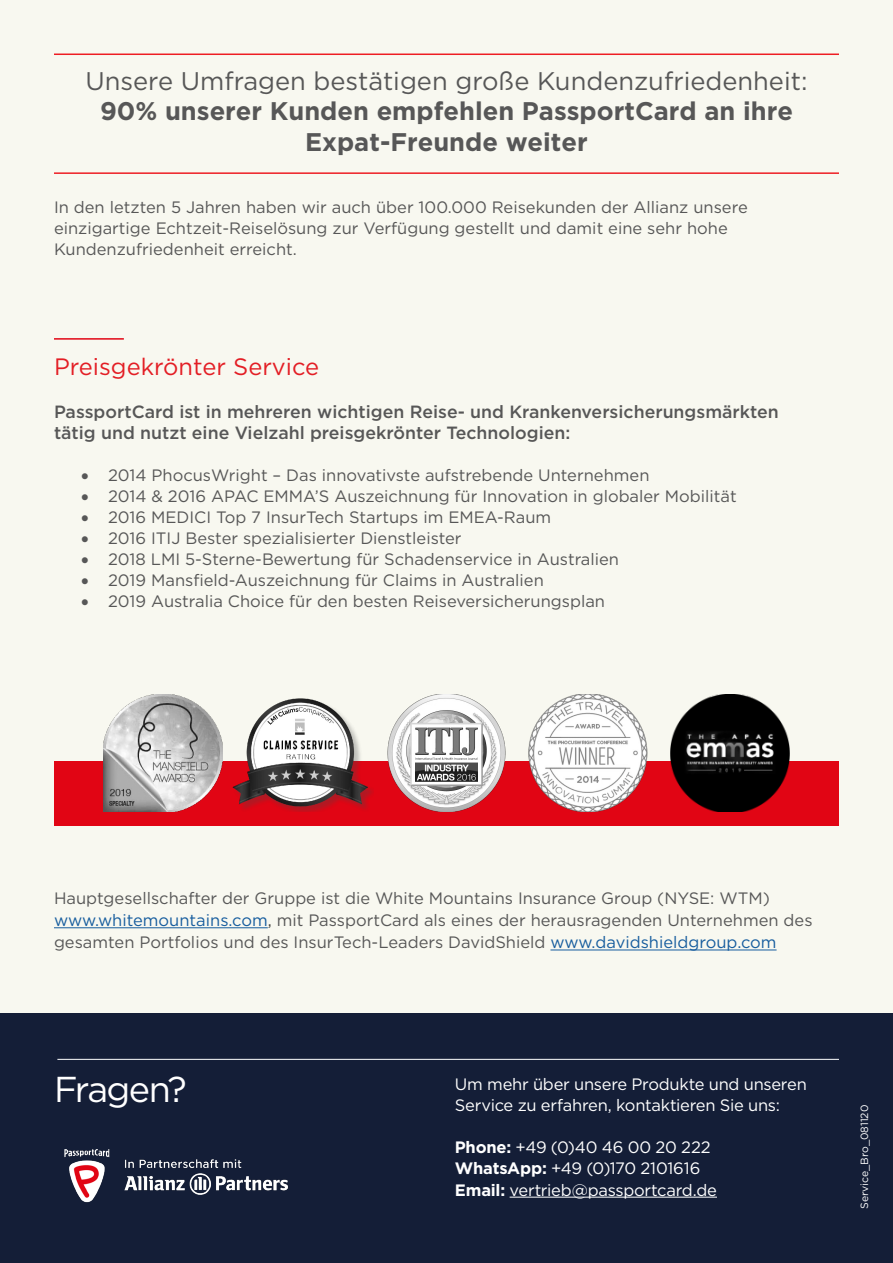
<style>
.page{position:relative;width:893px;height:1263px;background:#f8f8f0}
.page>*{position:absolute;margin:0;border:0;box-sizing:border-box;transform-origin:0 0}
.t1{font:36px "Gotham";letter-spacing:-.045em;color:#fff}
.t2{font:700 25.5px/30.6px "Gotham";color:#575757;text-align:center}
.t3{font:23.7px "Gotham";color:#e31e25}
.t4{font:500 17.7px/21px "Gotham";color:#575757}
.t5{font:16.5px/21px "Gotham";color:#575757}
.t6{font:16.5px/21px "Gotham";letter-spacing:-.015em;color:#fff}
.t7{font:10.5px "Gotham";letter-spacing:-.005em;color:#fff}
.s1{font-weight:400}
.s2{color:#175d9e}
.s3{color:#3e403d}
.s4{font-weight:700}
</style>
<div class="page">
<div style="left:0;top:1013px;width:893px;height:250px;background:#141e37"></div>
<hr style="left:54px;top:927px;width:214px;height:1px;background:#175d9e">
<hr style="left:550px;top:949px;width:227px;height:1px;background:#175d9e">
<hr style="left:54px;top:338px;width:70px;height:2px;background:#e10514">
<hr style="left:510px;top:1197px;width:207px;height:1px;background:#fff">
<hr style="left:57px;top:1059px;width:782px;height:1px;background:#fff">
<img style="left:64px;top:1149px;width:224px;height:54px">
<div style="left:54px;top:761px;width:785px;height:64px;background:#e10514"></div>
<img style="left:232px;top:698px;width:141px;height:114px">
<img style="left:104px;top:694px;width:119px;height:118px">
<img style="left:529px;top:694px;width:119px;height:118px">
<img style="left:670px;top:694px;width:119px;height:118px">
<img style="left:387px;top:694px;width:119px;height:118px">
<hr style="left:54px;top:54px;width:785px;height:1px;background:#ee1d23">
<hr style="left:54px;top:172px;width:785px;height:2px;background:#ee1d23">
<p class="t2" style="left:85px;top:65px;width:724px"><span class="s1">Unsere Umfragen bestätigen große Kundenzufriedenheit:<br></span>90% unserer Kunden empfehlen PassportCard an ihre<br>Expat-Freunde weiter</p>
<p class="t5" style="left:54px;top:196px;width:695px">In den letzten 5 Jahren haben wir auch über 100.000 Reisekunden der Allianz unsere einzigartige Echtzeit-Reiselösung zur Verfügung gestellt und damit eine sehr hohe<br>Kundenzufriedenheit erreicht.</p>
<p class="t3" style="left:54px;top:351px;width:267px">Preisgekrönter Service</p>
<p class="t4" style="left:54px;top:401px;width:726px">PassportCard ist in mehreren wichtigen Reise- und Krankenversicherungsmärkten tätig und nutzt eine Vielzahl preisgekrönter Technologien:</p>
<p class="t5" style="left:81px;top:464px;width:570px">• 2014 PhocusWright – Das innovativste aufstrebende Unternehmen</p>
<p class="t5" style="left:81px;top:485px;width:657px">• 2014 &amp; 2016 APAC EMMA’S Auszeichnung für Innovation in globaler Mobilität</p>
<p class="t5" style="left:81px;top:506px;width:472px">• 2016 MEDICI Top 7 InsurTech Startups im EMEA-Raum</p>
<p class="t5" style="left:81px;top:527px;width:382px">• 2016 ITIJ Bester spezialisierter Dienstleister</p>
<p class="t5" style="left:81px;top:548px;width:540px">• 2018 LMI 5-Sterne-Bewertung für Schadenservice in Australien</p>
<p class="t5" style="left:81px;top:569px;width:464px">• 2019 Mansfield-Auszeichnung für Claims in Australien</p>
<p class="t5" style="left:81px;top:590px;width:526px">• 2019 Australia Choice für den besten Reiseversicherungsplan</p>
<p class="t5" style="left:54px;top:887px;width:717px">Hauptgesellschafter der Gruppe ist die White Mountains Insurance Group (NYSE: WTM)</p>
<p class="t5" style="left:54px;top:909px;width:760px;line-height:22.2px"><span class="s2">www.whitemountains.com</span><span class="s3">,</span> mit PassportCard als eines der herausragenden Unternehmen des gesamten Portfolios und des InsurTech-Leaders DavidShield <span class="s2">www.davidshieldgroup.com</span></p>
<p class="t1" style="left:54px;top:1066px;width:134px">Fragen?</p>
<p class="t6" style="left:455px;top:1074px;width:353px">Um mehr über unsere Produkte und unseren<br>Service zu erfahren, kontaktieren Sie uns:</p>
<p class="t6" style="left:455px;top:1137px;width:257px"><span class="s4">Phone:</span> +49 (0)40 46 00 20 222</p>
<p class="t6" style="left:455px;top:1158px;width:247px"><span class="s4">WhatsApp:</span> +49 (0)170 2101616</p>
<p class="t6" style="left:455px;top:1179px;width:264px"><span class="s4">Email:</span> vertrieb@passportcard.de</p>
<p class="t7" style="left:858px;top:1209px;width:106px;rotate:-90deg">Service_Bro_081120</p>
</div>
